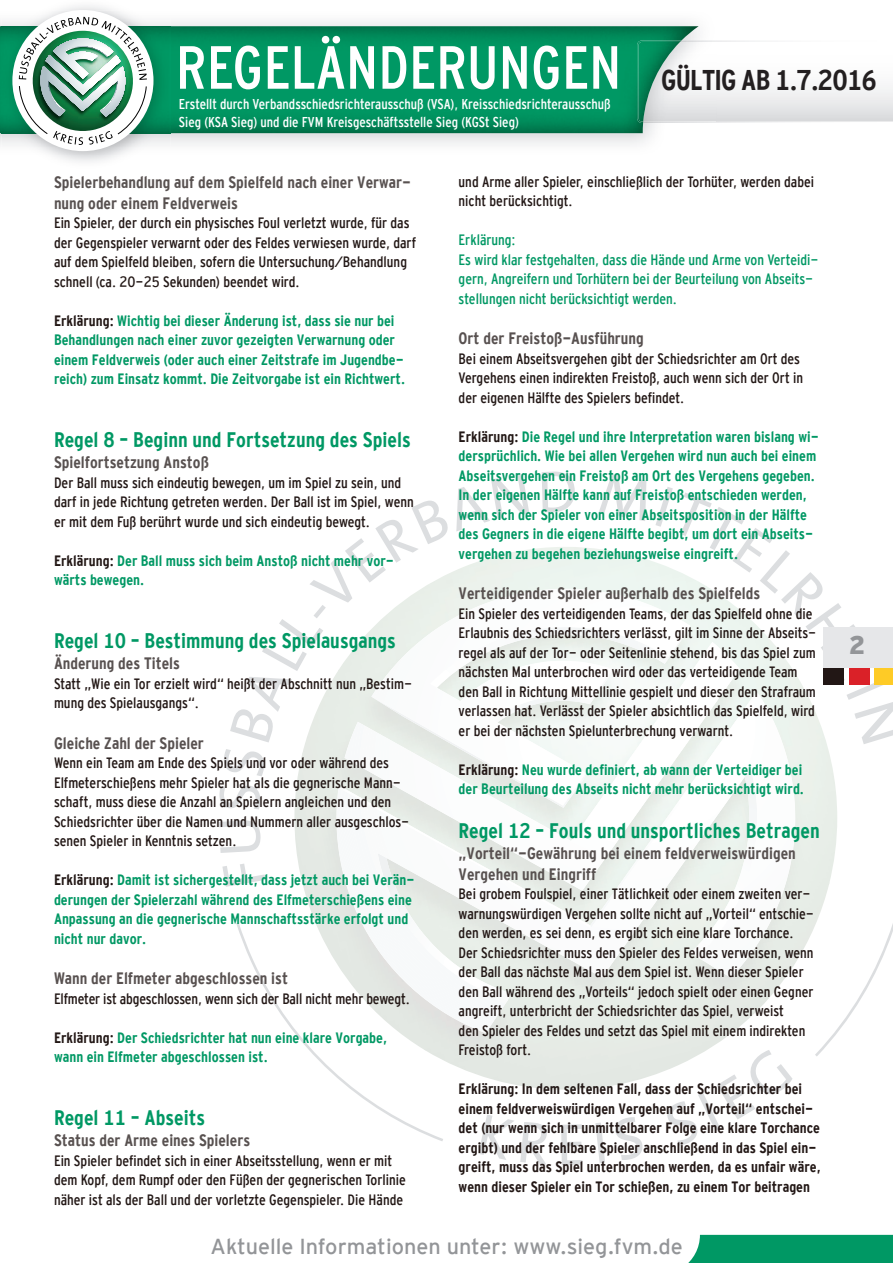
<style>
.page{position:relative;width:893px;height:1263px;background:#fff}
.page>*{position:absolute;margin:0;border:0;box-sizing:border-box;transform-origin:0 0}
.t1{font:700 28.5px "Interstate Cond Mono";letter-spacing:-.03em;color:#231f20}
.t2{font:900 25.95px "Interstate Mono";color:#939598}
.t3{font:21.6px "Interstate Mono";color:#939598}
.t4{font:700 21px "Interstate Cond Mono";color:#009864}
.t5{font:700 16.5px/21px "Interstate Cond Mono";color:#585150}
.t6{font:15px/19.5px "Interstate Cond Mono";color:#221715}
.t7{font:700 15px/19.5px "Interstate Cond Mono";color:#009864}
.t8{font:700 15px/19.5px "Interstate Cond Mono";color:#221715}
.t9{font:15px/19.5px "Interstate Cond Mono";color:#009864}
.t10{font:14.25px/18px "Interstate Cond Mono";color:#fff}
.s1{font-weight:400;font-size:60.75px;color:#fff}
.s2{color:#221715}
</style>
<div class="page">
<svg style="left:295px;top:1033px;width:542px;height:108px"></svg>
<img style="left:302px;top:1033px;width:108px;height:17px">
<img style="left:410px;top:1033px;width:383px;height:57px">
<svg style="left:219px;top:472px;width:674px;height:561px"></svg>
<svg style="left:478px;top:1114px;width:70px;height:50px"></svg>
<svg style="left:561px;top:1124px;width:21px;height:41px"></svg>
<svg style="left:595px;top:1122px;width:10px;height:41px"></svg>
<svg style="left:614px;top:1117px;width:30px;height:43px"></svg>
<svg style="left:666px;top:1050px;width:126px;height:95px"></svg>
<div style="left:823px;top:627px;width:70px;height:41px;background:#e6e7e9"></div>
<div style="left:823px;top:668px;width:20px;height:17px;background:#221715"></div>
<div style="left:849px;top:668px;width:20px;height:17px;background:#da2128"></div>
<div style="left:874px;top:668px;width:19px;height:17px;background:#fecb26"></div>
<div style="left:688px;top:1235px;width:205px;height:28px;background:#009864"></div>
<svg style="left:717px;top:40px;width:176px;height:83px"></svg>
<img style="left:0;top:21px;width:694px;height:124px">
<img style="left:0;top:26px;width:699px;height:107px">
<img style="left:637px;top:40px;width:45px;height:83px">
<img style="left:1px;top:10px;width:169px;height:145px">
<img style="left:1px;top:26px;width:169px;height:107px">
<div style="left:12px;top:10px;width:141px;height:141px;background:#fff;border-radius:50%"></div>
<svg style="left:19px;top:17px;width:128px;height:128px"></svg>
<h1 class="t1" style="left:176px;top:64px;width:703px"><span class="s1">REGELÄNDERUNGEN</span> GÜLTIG AB 1.7.2016</h1>
<p class="t10" style="left:179px;top:95px;width:433px">Erstellt durch Verbandsschiedsrichterausschuß (VSA), Kreisschiedsrichterausschuß<br>Sieg (KSA Sieg) und die FVM Kreisgeschäftsstelle Sieg (KGSt Sieg)</p>
<p class="t5" style="left:54px;top:171px;width:359px">Spielerbehandlung auf dem Spielfeld nach einer Verwar&shy;nung oder einem Feldverweis</p>
<p class="t6" style="left:54px;top:213px;width:364px">Ein Spieler, der durch ein physisches Foul verletzt wurde, für das der Gegenspieler verwarnt oder des Feldes verwiesen wurde, darf auf dem Spielfeld bleiben, sofern die Untersuchung/Behandlung schnell (ca. 20-25 Sekunden) beendet wird.</p>
<p class="t7" style="left:54px;top:311px;width:353px"><span class="s2">Erklärung:</span> Wichtig bei dieser Änderung ist, dass sie nur bei Behandlungen nach einer zuvor gezeigten Verwarnung oder einem Feldverweis (oder auch einer Zeitstrafe im Jugendbe&shy;reich) zum Einsatz kommt. Die Zeitvorgabe ist ein Richtwert.</p>
<h3 class="t4" style="left:54px;top:428px;width:358px">Regel 8 – Beginn und Fortsetzung des Spiels</h3>
<p class="t5" style="left:54px;top:452px;width:156px">Spielfortsetzung Anstoß</p>
<p class="t6" style="left:54px;top:473px;width:361px">Der Ball muss sich eindeutig bewegen, um im Spiel zu sein, und darf in jede Richtung getreten werden. Der Ball ist im Spiel, wenn er mit dem Fuß berührt wurde und sich eindeutig bewegt.</p>
<p class="t7" style="left:54px;top:551px;width:341px"><span class="s2">Erklärung:</span> Der Ball muss sich beim Anstoß nicht mehr vor&shy;wärts bewegen.</p>
<h3 class="t4" style="left:54px;top:629px;width:343px">Regel 10 – Bestimmung des Spielausgangs</h3>
<p class="t5" style="left:54px;top:653px;width:128px">Änderung des Titels</p>
<p class="t6" style="left:54px;top:674px;width:360px">Statt „Wie ein Tor erzielt wird“ heißt der Abschnitt nun „Bestim&shy;mung des Spielausgangs“.</p>
<p class="t5" style="left:54px;top:732px;width:151px">Gleiche Zahl der Spieler</p>
<p class="t6" style="left:54px;top:753px;width:357px">Wenn ein Team am Ende des Spiels und vor oder während des Elfmeterschießens mehr Spieler hat als die gegnerische Mann&shy;schaft, muss diese die Anzahl an Spielern angleichen und den Schiedsrichter über die Namen und Nummern aller ausgeschlos&shy;senen Spieler in Kenntnis setzen.</p>
<p class="t7" style="left:54px;top:870px;width:362px"><span class="s2">Erklärung:</span> Damit ist sichergestellt, dass jetzt auch bei Verän&shy;derungen der Spielerzahl während des Elfmeterschießens eine Anpassung an die gegnerische Mannschaftsstärke erfolgt und nicht nur davor.</p>
<p class="t5" style="left:54px;top:968px;width:236px">Wann der Elfmeter abgeschlossen ist</p>
<p class="t6" style="left:54px;top:989px;width:357px">Elfmeter ist abgeschlossen, wenn sich der Ball nicht mehr bewegt.</p>
<p class="t7" style="left:54px;top:1028px;width:335px"><span class="s2">Erklärung:</span> Der Schiedsrichter hat nun eine klare Vorgabe, wann ein Elfmeter abgeschlossen ist.</p>
<h3 class="t4" style="left:54px;top:1106px;width:153px">Regel 11 – Abseits</h3>
<p class="t5" style="left:54px;top:1130px;width:198px">Status der Arme eines Spielers</p>
<p class="t6" style="left:54px;top:1151px;width:353px">Ein Spieler befindet sich in einer Abseitsstellung, wenn er mit dem Kopf, dem Rumpf oder den Füßen der gegnerischen Torlinie näher ist als der Ball und der vorletzte Gegenspieler. Die Hände</p>
<p class="t6" style="left:459px;top:172px;width:357px">und Arme aller Spieler, einschließlich der Torhüter, werden dabei nicht berücksichtigt.</p>
<p class="t9" style="left:459px;top:230px;width:361px">Erklärung:<br>Es wird klar festgehalten, dass die Hände und Arme von Verteidi&shy;gern, Angreifern und Torhütern bei der Beurteilung von Abseits&shy;stellungen nicht berücksichtigt werden.</p>
<p class="t5" style="left:459px;top:328px;width:187px">Ort der Freistoß-Ausführung</p>
<p class="t6" style="left:459px;top:349px;width:346px">Bei einem Abseitsvergehen gibt der Schiedsrichter am Ort des<br>Vergehens einen indirekten Freistoß, auch wenn sich der Ort in der eigenen Hälfte des Spielers befindet.</p>
<p class="t7" style="left:459px;top:427px;width:362px"><span class="s2">Erklärung:</span> Die Regel und ihre Interpretation waren bislang wi&shy;dersprüchlich. Wie bei allen Vergehen wird nun auch bei einem Abseitsvergehen ein Freistoß am Ort des Vergehens gegeben.<br>In der eigenen Hälfte kann auf Freistoß entschieden werden, wenn sich der Spieler von einer Abseitsposition in der Hälfte des Gegners in die eigene Hälfte begibt, um dort ein Abseits&shy;vergehen zu begehen beziehungsweise eingreift.</p>
<p class="t5" style="left:459px;top:583px;width:303px">Verteidigender Spieler außerhalb des Spielfelds</p>
<p class="t6" style="left:459px;top:604px;width:359px">Ein Spieler des verteidigenden Teams, der das Spielfeld ohne die Erlaubnis des Schiedsrichters verlässt, gilt im Sinne der Abseits&shy;regel als auf der Tor- oder Seitenlinie stehend, bis das Spiel zum nächsten Mal unterbrochen wird oder das verteidigende Team den Ball in Richtung Mittellinie gespielt und dieser den Strafraum verlassen hat. Verlässt der Spieler absichtlich das Spielfeld, wird er bei der nächsten Spielunterbrechung verwarnt.</p>
<p class="t7" style="left:459px;top:760px;width:347px"><span class="s2">Erklärung:</span> Neu wurde definiert, ab wann der Verteidiger bei der Beurteilung des Abseits nicht mehr berücksichtigt wird.</p>
<h3 class="t4" style="left:459px;top:819px;width:363px">Regel 12 – Fouls und unsportliches Betragen</h3>
<p class="t5" style="left:459px;top:842px;width:339px">„Vorteil“-Gewährung bei einem feldverweiswürdigen<br>Vergehen und Eingriff</p>
<p class="t6" style="left:459px;top:884px;width:357px">Bei grobem Foulspiel, einer Tätlichkeit oder einem zweiten ver&shy;warnungswürdigen Vergehen sollte nicht auf „Vorteil“ entschie&shy;den werden, es sei denn, es ergibt sich eine klare Torchance.<br>Der Schiedsrichter muss den Spieler des Feldes verweisen, wenn der Ball das nächste Mal aus dem Spiel ist. Wenn dieser Spieler den Ball während des „Vorteils“ jedoch spielt oder einen Gegner angreift, unterbricht der Schiedsrichter das Spiel, verweist<br>den Spieler des Feldes und setzt das Spiel mit einem indirekten Freistoß fort.</p>
<p class="t8" style="left:459px;top:1079px;width:364px">Erklärung: In dem seltenen Fall, dass der Schiedsrichter bei einem feldverweiswürdigen Vergehen auf „Vorteil“ entschei&shy;det (nur wenn sich in unmittelbarer Folge eine klare Torchance ergibt) und der fehlbare Spieler anschließend in das Spiel ein&shy;greift, muss das Spiel unterbrochen werden, da es unfair wäre, wenn dieser Spieler ein Tor schießen, zu einem Tor beitragen</p>
<h3 class="t3" style="left:211px;top:1234px;width:474px">Aktuelle Informationen unter: www.sieg.fvm.de</h3>
<h2 class="t2" style="left:849px;top:630px;width:18px">2</h2>
</div>
